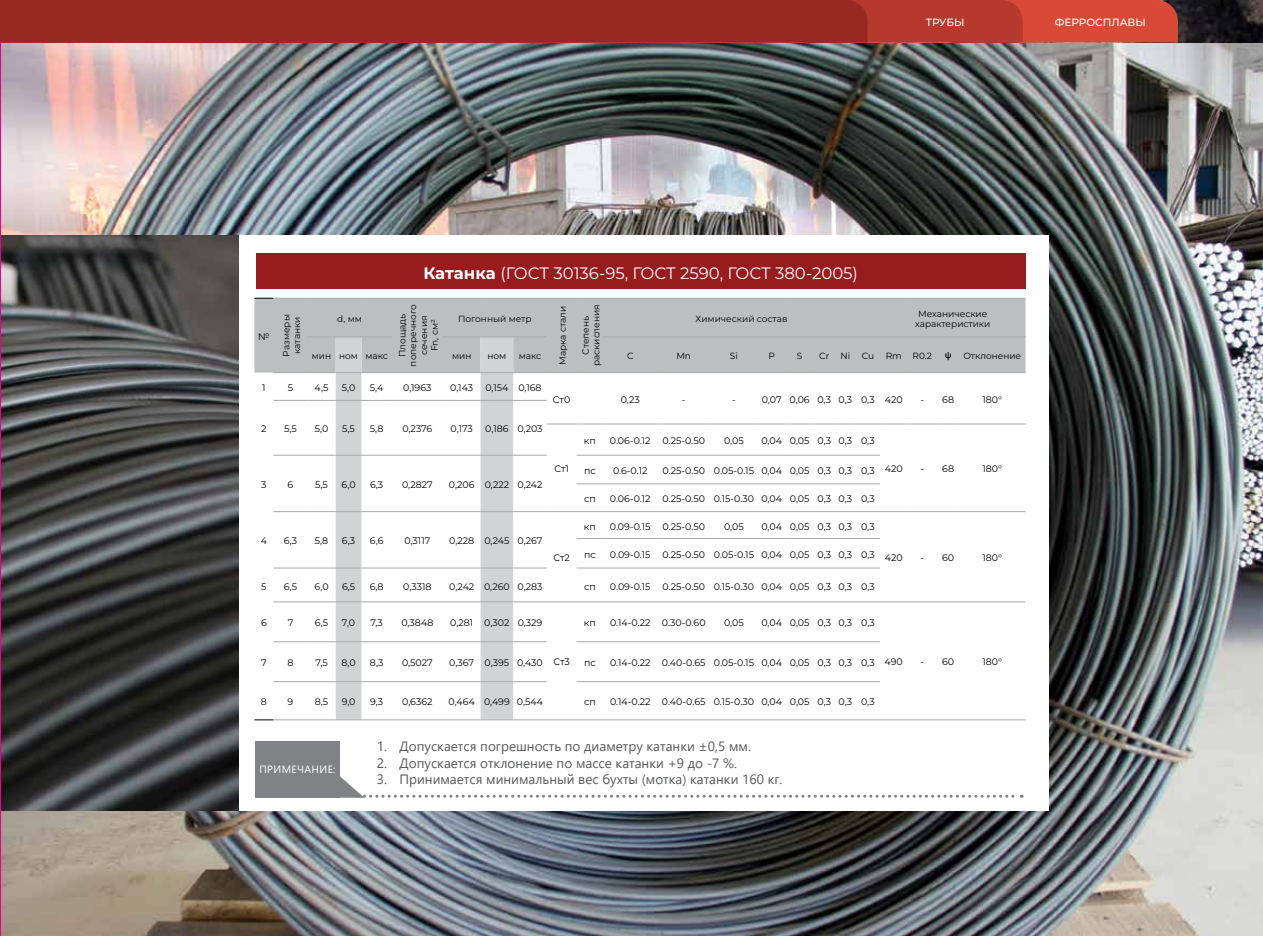
<style>
.page{position:relative;width:1263px;height:936px;background:#fff}
.page>*{position:absolute;margin:0;border:0;box-sizing:border-box;transform-origin:0 0}
.t1{font:16.5px "Montserrat";color:#fff}
.t2{font:13.5px "Segoe UI";color:#58595b}
.t3{font:500 10.5px "Montserrat";color:#fff}
.t4{font:10.5px "Segoe UI";letter-spacing:.035em;color:#fff}
.t5{font:9.45px "Montserrat";color:#000}
.t6{font:9px/10.8px "Montserrat";color:#000;text-align:center}
.t7{font:600 9px "Segoe UI";color:#000}
.s1{font-weight:700}
</style>
<div class="page">
<img style="left:1023px;top:43px;width:240px;height:892px">
<div style="left:238px;top:235px;width:810px;height:575px;background:#fff"></div>
<hr style="left:959px;top:298px;width:66px;height:1px;background:#a7a9ac">
<hr style="left:959px;top:336px;width:66px;height:1px;background:#a7a9ac">
<hr style="left:959px;top:372px;width:66px;height:1px;background:#a7a9ac">
<hr style="left:959px;top:423px;width:66px;height:1px;background:#a7a9ac">
<hr style="left:959px;top:511px;width:66px;height:1px;background:#a7a9ac">
<hr style="left:959px;top:601px;width:66px;height:1px;background:#a7a9ac">
<hr style="left:959px;top:719px;width:66px;height:1px;background:#a7a9ac">
<img style="left:1178px;top:0;width:85px;height:43px">
<div style="left:1023px;top:0;width:155px;height:43px;background:#d94a36"></div>
<img style="left:0;top:0;width:1023px;height:935px">
<p class="t3" style="left:926px;top:15px;width:40px">ТРУБЫ</p>
<p class="t3" style="left:1055px;top:15px;width:93px">ФЕРРОСПЛАВЫ</p>
<p class="t5" style="left:258px;top:330px;width:13px">№</p>
<h1 class="t1" style="left:423px;top:262px;width:436px"><span class="s1">Катанка</span> (ГОСТ 30136-95, ГОСТ 2590, ГОСТ 380-2005)</h1>
<p class="t6" style="left:280px;top:356px;width:44px;text-align:left;rotate:-90deg">Размеры катанки</p>
<p class="t6" style="left:337px;top:313px;width:26px">d, мм</p>
<p class="t6" style="left:397px;top:366px;width:64px;rotate:-90deg">Площадь поперечного сечения<br>Fn, см²</p>
<p class="t6" style="left:458px;top:313px;width:75px">Погонный метр</p>
<p class="t6" style="left:557px;top:365px;width:61px;rotate:-90deg">Марка стали</p>
<p class="t6" style="left:580px;top:366px;width:63px;rotate:-90deg">Степень раскисления</p>
<p class="t6" style="left:696px;top:313px;width:93px">Химический состав</p>
<p class="t6" style="left:915px;top:307px;width:77px">Механические характеристики</p>
<p class="t6" style="left:312px;top:350px;width:78px">мин ном макс</p>
<p class="t6" style="left:452px;top:350px;width:21px">мин</p>
<p class="t6" style="left:487px;top:350px;width:20px">ном</p>
<p class="t6" style="left:519px;top:350px;width:24px">макс</p>
<p class="t6" style="left:627px;top:350px;width:8px">C</p>
<p class="t6" style="left:676px;top:350px;width:16px">Mn</p>
<p class="t6" style="left:730px;top:350px;width:9px">Si</p>
<p class="t6" style="left:768px;top:350px;width:8px">P</p>
<p class="t6" style="left:797px;top:350px;width:7px">S</p>
<p class="t6" style="left:819px;top:350px;width:32px">Cr Ni</p>
<p class="t6" style="left:862px;top:350px;width:14px">Cu</p>
<p class="t6" style="left:886px;top:350px;width:48px">Rm R0.2</p>
<p class="t7" style="left:945px;top:346px;width:8px">ψ</p>
<p class="t6" style="left:963px;top:350px;width:59px">Oтклонение</p>
<p class="t5" style="left:262px;top:381px;width:5px">1</p>
<p class="t5" style="left:288px;top:381px;width:7px">5</p>
<p class="t5" style="left:315px;top:381px;width:15px">4,5</p>
<p class="t5" style="left:342px;top:381px;width:15px">5,0</p>
<p class="t5" style="left:370px;top:381px;width:15px">5,4</p>
<p class="t5" style="left:403px;top:381px;width:30px">0,1963</p>
<p class="t5" style="left:450px;top:381px;width:24px">0,143</p>
<p class="t5" style="left:485px;top:381px;width:58px">0,154 0,168</p>
<p class="t5" style="left:261px;top:422px;width:7px">2</p>
<p class="t5" style="left:284px;top:422px;width:14px">5,5</p>
<p class="t5" style="left:315px;top:422px;width:15px">5,0</p>
<p class="t5" style="left:342px;top:422px;width:14px">5,5</p>
<p class="t5" style="left:370px;top:422px;width:15px">5,8</p>
<p class="t5" style="left:402px;top:422px;width:32px">0,2376</p>
<p class="t5" style="left:451px;top:422px;width:24px">0,173</p>
<p class="t5" style="left:485px;top:422px;width:59px">0,186 0,203</p>
<p class="t5" style="left:261px;top:478px;width:7px">3</p>
<p class="t5" style="left:288px;top:478px;width:7px">6</p>
<p class="t5" style="left:315px;top:478px;width:14px">5,5</p>
<p class="t5" style="left:342px;top:478px;width:16px">6,0</p>
<p class="t5" style="left:370px;top:478px;width:15px">6,3</p>
<p class="t5" style="left:402px;top:478px;width:32px">0,2827</p>
<p class="t5" style="left:449px;top:478px;width:95px">0,206 0,222 0,242</p>
<p class="t5" style="left:261px;top:534px;width:8px">4</p>
<p class="t5" style="left:284px;top:534px;width:15px">6,3</p>
<p class="t5" style="left:315px;top:534px;width:15px">5,8</p>
<p class="t5" style="left:342px;top:534px;width:15px">6,3</p>
<p class="t5" style="left:370px;top:534px;width:15px">6,6</p>
<p class="t5" style="left:404px;top:534px;width:28px">0,3117</p>
<p class="t5" style="left:449px;top:534px;width:95px">0,228 0,245 0,267</p>
<p class="t5" style="left:553px;top:393px;width:19px">Cт0</p>
<p class="t5" style="left:621px;top:393px;width:20px">0,23</p>
<p class="t5" style="left:682px;top:393px;width:5px">-</p>
<p class="t5" style="left:732px;top:393px;width:5px">-</p>
<p class="t5" style="left:762px;top:393px;width:142px">0,07 0,06 0,3 0,3 0,3 420</p>
<p class="t5" style="left:920px;top:393px;width:35px">- 68</p>
<p class="t5" style="left:982px;top:393px;width:21px">180°</p>
<p class="t5" style="left:554px;top:462px;width:16px">Cт1</p>
<p class="t5" style="left:553px;top:551px;width:18px">Cт2</p>
<p class="t5" style="left:584px;top:434px;width:13px">кп</p>
<p class="t5" style="left:610px;top:434px;width:97px">0.06-0.12 0.25-0.50</p>
<p class="t5" style="left:724px;top:434px;width:21px">0,05</p>
<p class="t5" style="left:761px;top:434px;width:115px">0,04 0,05 0,3 0,3 0,3</p>
<p class="t5" style="left:584px;top:464px;width:13px">пс</p>
<p class="t5" style="left:613px;top:464px;width:36px">0.6-0.12</p>
<p class="t5" style="left:662px;top:464px;width:214px">0.25-0.50 0.05-0.15 0,04 0,05 0,3 0,3 0,3</p>
<p class="t5" style="left:584px;top:492px;width:13px">сп</p>
<p class="t5" style="left:610px;top:492px;width:266px">0.06-0.12 0.25-0.50 0.15-0.30 0,04 0,05 0,3 0,3 0,3</p>
<p class="t5" style="left:584px;top:520px;width:13px">кп</p>
<p class="t5" style="left:610px;top:520px;width:97px">0.09-0.15 0.25-0.50</p>
<p class="t5" style="left:724px;top:520px;width:21px">0,05</p>
<p class="t5" style="left:761px;top:520px;width:115px">0,04 0,05 0,3 0,3 0,3</p>
<p class="t5" style="left:584px;top:548px;width:13px">пс</p>
<p class="t5" style="left:610px;top:548px;width:266px">0.09-0.15 0.25-0.50 0.05-0.15 0,04 0,05 0,3 0,3 0,3</p>
<p class="t5" style="left:885px;top:462px;width:19px">420</p>
<p class="t5" style="left:920px;top:462px;width:35px">- 68</p>
<p class="t5" style="left:982px;top:462px;width:21px">180°</p>
<p class="t5" style="left:885px;top:551px;width:19px">420</p>
<p class="t5" style="left:920px;top:551px;width:35px">- 60</p>
<p class="t5" style="left:982px;top:551px;width:21px">180°</p>
<p class="t5" style="left:261px;top:579px;width:7px">5</p>
<p class="t5" style="left:284px;top:579px;width:15px">6,5</p>
<p class="t5" style="left:315px;top:579px;width:16px">6,0</p>
<p class="t5" style="left:342px;top:579px;width:15px">6,5</p>
<p class="t5" style="left:370px;top:579px;width:16px">6,8</p>
<p class="t5" style="left:403px;top:579px;width:30px">0,3318</p>
<p class="t5" style="left:449px;top:579px;width:95px">0,242 0,260 0,283</p>
<p class="t5" style="left:584px;top:579px;width:13px">сп</p>
<p class="t5" style="left:610px;top:579px;width:266px">0.09-0.15 0.25-0.50 0.15-0.30 0,04 0,05 0,3 0,3 0,3</p>
<p class="t5" style="left:261px;top:616px;width:7px">6</p>
<p class="t5" style="left:288px;top:616px;width:7px">7</p>
<p class="t5" style="left:315px;top:616px;width:15px">6,5</p>
<p class="t5" style="left:342px;top:616px;width:15px">7,0</p>
<p class="t5" style="left:370px;top:616px;width:14px">7,3</p>
<p class="t5" style="left:401px;top:616px;width:34px">0,3848</p>
<p class="t5" style="left:450px;top:616px;width:94px">0,281 0,302 0,329</p>
<p class="t5" style="left:553px;top:655px;width:18px">Cт3</p>
<p class="t5" style="left:584px;top:616px;width:13px">кп</p>
<p class="t5" style="left:610px;top:616px;width:97px">0.14-0.22 0.30-0.60</p>
<p class="t5" style="left:724px;top:616px;width:21px">0,05</p>
<p class="t5" style="left:761px;top:616px;width:115px">0,04 0,05 0,3 0,3 0,3</p>
<p class="t5" style="left:261px;top:656px;width:7px">7</p>
<p class="t5" style="left:287px;top:656px;width:8px">8</p>
<p class="t5" style="left:315px;top:656px;width:14px">7,5</p>
<p class="t5" style="left:341px;top:656px;width:16px">8,0</p>
<p class="t5" style="left:370px;top:656px;width:15px">8,3</p>
<p class="t5" style="left:402px;top:656px;width:32px">0,5027</p>
<p class="t5" style="left:449px;top:656px;width:95px">0,367 0,395 0,430</p>
<p class="t5" style="left:584px;top:656px;width:13px">пс</p>
<p class="t5" style="left:610px;top:656px;width:294px">0.14-0.22 0.40-0.65 0.05-0.15 0,04 0,05 0,3 0,3 0,3 490</p>
<p class="t5" style="left:920px;top:655px;width:35px">- 60</p>
<p class="t5" style="left:982px;top:655px;width:21px">180°</p>
<p class="t5" style="left:261px;top:695px;width:8px">8</p>
<p class="t5" style="left:288px;top:695px;width:7px">9</p>
<p class="t5" style="left:315px;top:695px;width:15px">8,5</p>
<p class="t5" style="left:342px;top:695px;width:15px">9,0</p>
<p class="t5" style="left:370px;top:695px;width:15px">9,3</p>
<p class="t5" style="left:402px;top:695px;width:32px">0,6362</p>
<p class="t5" style="left:449px;top:695px;width:96px">0,464 0,499 0,544</p>
<p class="t5" style="left:584px;top:695px;width:13px">сп</p>
<p class="t5" style="left:610px;top:695px;width:266px">0.14-0.22 0.40-0.65 0.15-0.30 0,04 0,05 0,3 0,3 0,3</p>
<p class="t4" style="left:259px;top:759px;width:78px">ПРИМЕЧАНИЕ:</p>
<h2 class="t2" style="left:377px;top:733px;width:375px">1. Допускается погрешность по диаметру катанки ±0,5 мм.</h2>
<h2 class="t2" style="left:377px;top:750px;width:362px">2. Допускается отклонение по массе катанки +9 до -7 %.</h2>
<h2 class="t2" style="left:377px;top:766px;width:407px">3. Принимается минимальный вес бухты (мотка) катанки 160 кг.</h2>
</div>
